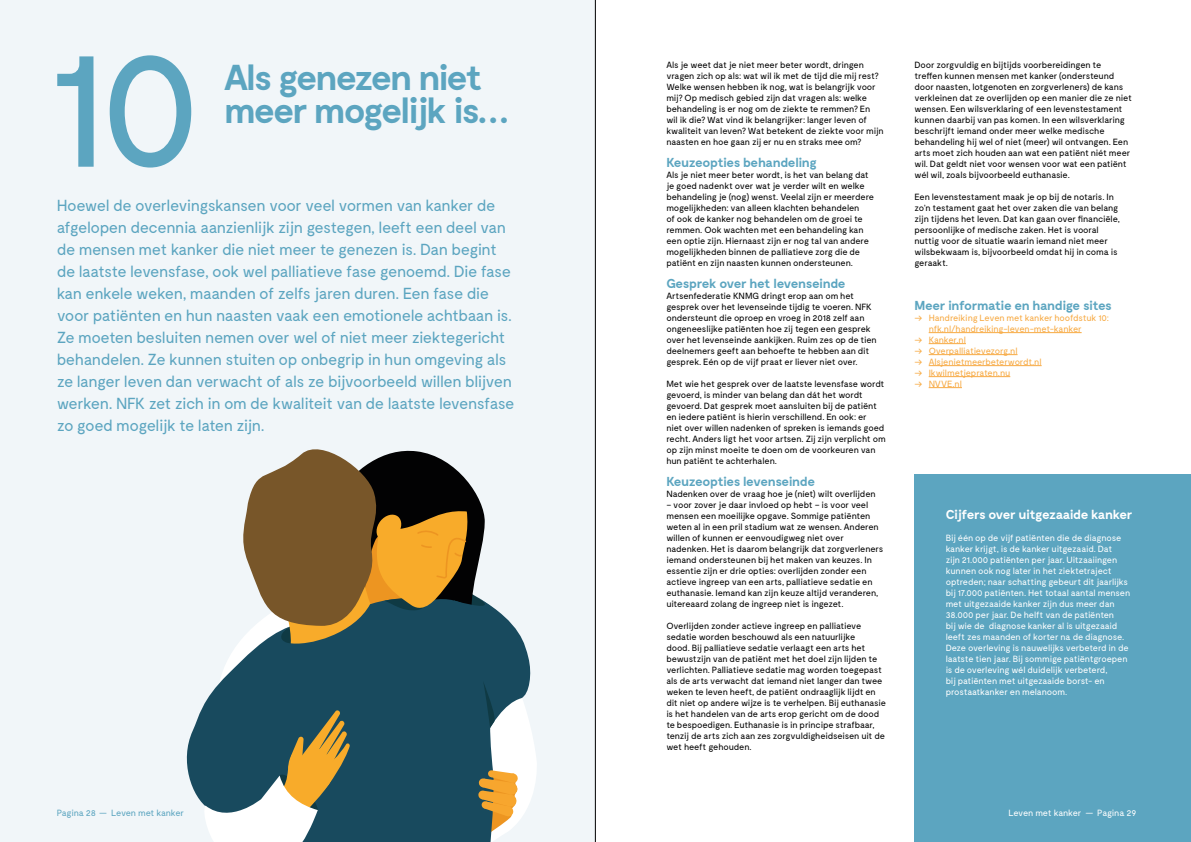
<style>
.page{position:relative;width:1191px;height:842px;background:#fff}
.page>*{position:absolute;margin:0;border:0;box-sizing:border-box;transform-origin:0 0}
.t1{font:172.3px "Moderat";color:#5ca5c0}
.t2{font:700 36px/33px "Moderat";letter-spacing:-.06em;color:#5ca5c0}
.t3{font:16px/22px "Moderat";letter-spacing:-.03em;color:#5ca5c0}
.t4{font:700 13px "Moderat";letter-spacing:-.03em;color:#5ca5c0}
.t5{font:700 13px "Moderat";letter-spacing:-.035em;color:#fff}
.t6{font:9px/11px "Moderat";letter-spacing:-.015em;color:#000}
.t7{font:9px/11px "Moderat";letter-spacing:-.015em;color:#fff}
.t8{font:9px "Moderat";letter-spacing:-.015em;color:#f7a941}
.t9{font:9px "Moderat";letter-spacing:-.03em;color:#5ca5c0}
</style>
<div class="page">
<div style="left:914px;top:475px;width:277px;height:367px;background:#5ca5c0"></div>
<div style="left:0;top:0;width:595px;height:842px;background:#f1f6f9"></div>
<svg style="left:186px;top:711px;width:15px;height:91px"></svg>
<svg style="left:201px;top:449px;width:336px;height:393px"></svg>
<hr style="left:928px;top:332px;width:153px;height:1px;background:#f7a941">
<hr style="left:928px;top:343px;width:38px;height:1px;background:#f7a941">
<hr style="left:928px;top:354px;width:89px;height:1px;background:#f7a941">
<hr style="left:928px;top:365px;width:113px;height:1px;background:#f7a941">
<hr style="left:928px;top:376px;width:82px;height:1px;background:#f7a941">
<hr style="left:928px;top:387px;width:34px;height:1px;background:#f7a941">
<hr style="left:595px;top:0;width:1px;height:842px;background:#000">
<h1 class="t1" style="left:46px;top:10px;width:157px">10</h1>
<h2 class="t2" style="left:224px;top:62px;width:286px">Als genezen niet meer mogelijk is…</h2>
<p class="t3" style="left:57px;top:195px;width:459px">Hoewel de overlevingskansen voor veel vormen van kanker de afgelopen decennia aanzienlijk zijn gestegen, leeft een deel van de mensen met kanker die niet meer te genezen is. Dan begint de laatste levensfase, ook wel palliatieve fase genoemd. Die fase kan enkele weken, maanden of zelfs jaren duren. Een fase die voor patiënten en hun naasten vaak een emotionele achtbaan is.<br>Ze moeten besluiten nemen over wel of niet meer ziektegericht behandelen. Ze kunnen stuiten op onbegrip in hun omgeving als ze langer leven dan verwacht of als ze bijvoorbeeld willen blijven werken. NFK zet zich in om de kwaliteit van de laatste levensfase zo goed mogelijk te laten zijn.</p>
<p class="t6" style="left:666px;top:59px;width:219px">Als je weet dat je niet meer beter wordt, dringen vragen zich op als: wat wil ik met de tijd die mij rest?<br>Welke wensen hebben ik nog, wat is belangrijk voor mij? Op medisch gebied zijn dat vragen als: welke behandeling is er nog om de ziekte te remmen? En wil ik die? Wat vind ik belangrijker: langer leven of kwaliteit van leven? Wat betekent de ziekte voor mijn naasten en hoe gaan zij er nu en straks mee om?</p>
<h3 class="t4" style="left:666px;top:155px;width:152px">Keuzeopties behandeling</h3>
<p class="t6" style="left:666px;top:169px;width:209px">Als je niet meer beter wordt, is het van belang dat je goed nadenkt over wat je verder wilt en welke behandeling je (nog) wenst. Veelal zijn er meerdere mogelijkheden: van alleen klachten behandelen<br>of ook de kanker nog behandelen om de groei te remmen. Ook wachten met een behandeling kan een optie zijn. Hiernaast zijn er nog tal van andere mogelijkheden binnen de palliatieve zorg die de patiënt en zijn naasten kunnen ondersteunen.</p>
<h3 class="t4" style="left:666px;top:276px;width:181px">Gesprek over het levenseinde</h3>
<p class="t6" style="left:666px;top:290px;width:212px">Artsenfederatie KNMG dringt erop aan om het gesprek over het levenseinde tijdig te voeren. NFK ondersteunt die oproep en vroeg in 2018 zelf aan ongeneeslijke patiënten hoe zij tegen een gesprek over het levenseinde aankijken. Ruim zes op de tien deelnemers geeft aan behoefte te hebben aan dit gesprek. Eén op de vijf praat er liever niet over.</p>
<p class="t6" style="left:666px;top:378px;width:221px">Met wie het gesprek over de laatste levensfase wordt gevoerd, is minder van belang dan dát het wordt gevoerd. Dat gesprek moet aansluiten bij de patiënt en iedere patiënt is hierin verschillend. En ook: er<br>niet over willen nadenken of spreken is iemands goed recht. Anders ligt het voor artsen. Zij zijn verplicht om op zijn minst moeite te doen om de voorkeuren van hun patiënt te achterhalen.</p>
<h3 class="t4" style="left:666px;top:474px;width:150px">Keuzeopties levenseinde</h3>
<p class="t6" style="left:666px;top:488px;width:211px">Nadenken over de vraag hoe je (níet) wilt overlijden</p>
<p class="t6" style="left:666px;top:499px;width:218px">– voor zover je daar invloed op hebt – is voor veel mensen een moeilijke opgave. Sommige patiënten weten al in een pril stadium wat ze wensen. Anderen willen of kunnen er eenvoudigweg niet over nadenken. Het is daarom belangrijk dat zorgverleners iemand ondersteunen bij het maken van keuzes. In essentie zijn er drie opties: overlijden zonder een actieve ingreep van een arts, palliatieve sedatie en euthanasie. Iemand kan zijn keuze altijd veranderen, uitereaard zolang de ingreep niet is ingezet.</p>
<p class="t6" style="left:666px;top:620px;width:221px">Overlijden zonder actieve ingreep en palliatieve sedatie worden beschouwd als een natuurlijke<br>dood. Bij palliatieve sedatie verlaagt een arts het bewustzijn van de patiënt met het doel zijn lijden te verlichten. Palliatieve sedatie mag worden toegepast als de arts verwacht dat iemand niet langer dan twee weken te leven heeft, de patiënt ondraaglijk lijdt en dit niet op andere wijze is te verhelpen. Bij euthanasie is het handelen van de arts erop gericht om de dood te bespoedigen. Euthanasie is in principe strafbaar, tenzij de arts zich aan zes zorgvuldigheidseisen uit de wet heeft gehouden.</p>
<p class="t6" style="left:914px;top:59px;width:219px">Door zorgvuldig en bijtijds voorbereidingen te<br>treffen kunnen mensen met kanker (ondersteund door naasten, lotgenoten en zorgverleners) de kans verkleinen dat ze overlijden op een manier die ze niet wensen. Een wilsverklaring of een levenstestament kunnen daarbij van pas komen. In een wilsverklaring beschrijft iemand onder meer welke medische behandeling hij wel of niet (meer) wil ontvangen. Een arts moet zich houden aan wat een patiënt niét meer wil. Dat geldt niet voor wensen voor wat een patiënt wél wil, zoals bijvoorbeeld euthanasie.</p>
<p class="t6" style="left:914px;top:191px;width:207px">Een levenstestament maak je op bij de notaris. In zo’n testament gaat het over zaken die van belang zijn tijdens het leven. Dat kan gaan over financiële, persoonlijke of medische zaken. Het is vooral nuttig voor de situatie waarin iemand niet meer wilsbekwaam is, bijvoorbeeld omdat hij in coma is geraakt.</p>
<h3 class="t4" style="left:914px;top:298px;width:199px">Meer informatie en handige sites</h3>
<p class="t8" style="left:914px;top:313px;width:196px">-&gt; Handreiking Leven met kanker hoofdstuk 10:</p>
<p class="t8" style="left:928px;top:324px;width:154px">nfk.nl/handreiking-leven-met-kanker</p>
<p class="t8" style="left:914px;top:335px;width:53px">-&gt; Kanker.nl</p>
<p class="t8" style="left:914px;top:346px;width:105px">-&gt; Overpalliatievezorg.nl</p>
<p class="t8" style="left:914px;top:357px;width:129px">-&gt; Alsjenietmeerbeterwordt.nl</p>
<p class="t8" style="left:914px;top:368px;width:97px">-&gt; Ikwilmetjepraten.nu</p>
<p class="t8" style="left:914px;top:379px;width:49px">-&gt; NVVE.nl</p>
<h3 class="t5" style="left:945px;top:507px;width:188px">Cijfers over uitgezaaide kanker</h3>
<p class="t7" style="left:945px;top:532px;width:186px">Bij één op de vijf patiënten die de diagnose kanker krijgt, is de kanker uitgezaaid. Dat<br>zijn 21.000 patiënten per jaar. Uitzaaiingen kunnen ook nog later in het ziektetraject optreden; naar schatting gebeurt dit jaarlijks bij 17.000 patiënten. Het totaal aantal mensen met uitgezaaide kanker zijn dus meer dan 38.000 per jaar. De helft van de patiënten<br>bij wie de diagnose kanker al is uitgezaaid leeft zes maanden of korter na de diagnose.<br>Deze overleving is nauwelijks verbeterd in de laatste tien jaar. Bij sommige patiëntgroepen is de overleving wél duidelijk verbeterd,<br>bij patiënten met uitgezaaide borst- en prostaatkanker en melanoom.</p>
<p class="t9" style="left:57px;top:808px;width:129px">Pagina 28 — Leven met kanker</p>
<p class="t7" style="left:1008px;top:807px;width:129px">Leven met kanker — Pagina 29</p>
</div>
